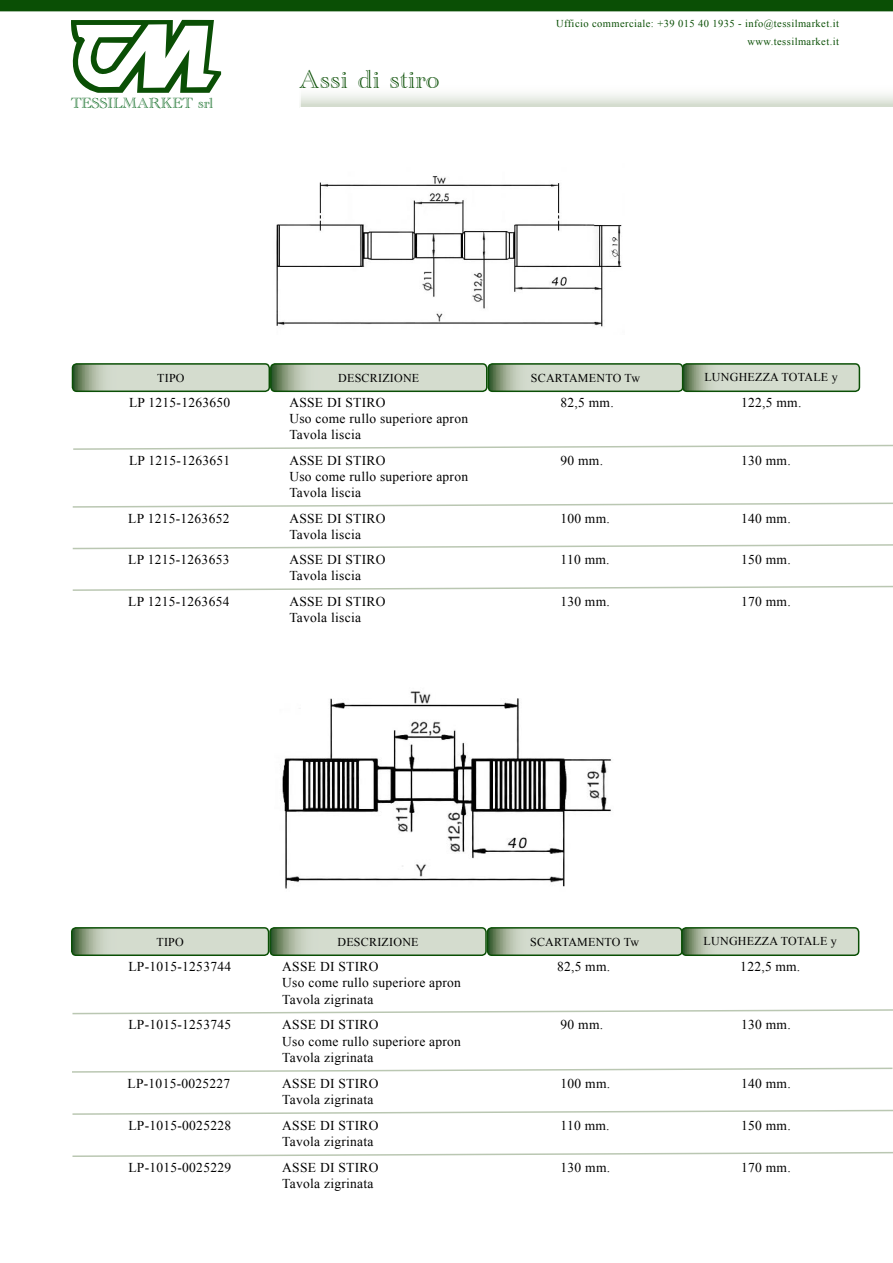
<style>
.page{position:relative;width:893px;height:1263px;background:#fff}
.page>*{position:absolute;margin:0;border:0;box-sizing:border-box;transform-origin:0 0}
.t1{font:27px "Academy Engraved Let Plain";letter-spacing:.02em;color:#0a4f05}
.t2{font:15.15px "Academy Engraved Let Plain";color:#006317}
.t3{font:13.5px/16.2px "Times New Roman";letter-spacing:.02em;color:#000}
.t4{font:12px "Times New Roman";letter-spacing:.02em;color:#000}
.t5{font:10.5px/17.9px "Times New Roman";letter-spacing:.04em;color:#0a4f05;text-align:right}
</style>
<div class="page">
<svg style="left:300px;top:94px;width:593px;height:13px"></svg>
<div style="left:0;top:0;width:893px;height:11px;background:#0a4f05"></div>
<svg style="left:71px;top:20px;width:150px;height:73px"></svg>
<img style="left:276px;top:176px;width:346px;height:151px">
<img style="left:282px;top:691px;width:329px;height:198px">
<svg style="left:72px;top:1009px;width:821px;height:6px"></svg>
<svg style="left:72px;top:1109px;width:821px;height:6px"></svg>
<svg style="left:72px;top:1152px;width:821px;height:5px"></svg>
<svg style="left:72px;top:1067px;width:821px;height:6px"></svg>
<div style="left:71px;top:927px;width:198px;height:29px;border:2px solid #0a4f05;border-radius:4px"></div>
<div style="left:269px;top:927px;width:218px;height:29px;border:2px solid #0a4f05;border-radius:4px"></div>
<div style="left:487px;top:927px;width:196px;height:29px;border:2px solid #0a4f05;border-radius:4px"></div>
<svg style="left:72px;top:928px;width:787px;height:27px;background:#c1cdba"></svg>
<div style="left:681px;top:927px;width:178px;height:29px;border:2px solid #0a4f05;border-radius:4px"></div>
<svg style="left:73px;top:444px;width:820px;height:6px"></svg>
<svg style="left:72px;top:502px;width:821px;height:6px"></svg>
<svg style="left:72px;top:544px;width:821px;height:6px"></svg>
<svg style="left:72px;top:585px;width:821px;height:6px"></svg>
<div style="left:72px;top:363px;width:198px;height:29px;border:2px solid #0a4f05;border-radius:4px"></div>
<div style="left:270px;top:363px;width:217px;height:29px;border:2px solid #0a4f05;border-radius:4px"></div>
<div style="left:487px;top:363px;width:196px;height:29px;border:2px solid #0a4f05;border-radius:4px"></div>
<svg style="left:72px;top:364px;width:785px;height:27px;background:#c1cdba"></svg>
<div style="left:682px;top:363px;width:178px;height:29px;border:2px solid #0a4f05;border-radius:4px"></div>
<p class="t2" style="left:71px;top:95px;width:144px">TESSILMARKET srl</p>
<h1 class="t1" style="left:299px;top:65px;width:142px">Assi di stiro</h1>
<p class="t5" style="left:556px;top:15px;width:284px">Ufficio commerciale: +39 015 40 1935 - info@tessilmarket.it www.tessilmarket.it</p>
<p class="t4" style="left:157px;top:370px;width:29px">TIPO</p>
<p class="t4" style="left:338px;top:370px;width:83px">DESCRIZIONE</p>
<p class="t4" style="left:531px;top:370px;width:111px">SCARTAMENTO Tw</p>
<p class="t4" style="left:704px;top:369px;width:135px">LUNGHEZZA TOTALE y</p>
<p class="t3" style="left:129px;top:394px;width:103px">LP 1215-1263650</p>
<p class="t3" style="left:289px;top:394px;width:180px">ASSE DI STIRO<br>Uso come rullo superiore apron<br>Tavola liscia</p>
<p class="t3" style="left:560px;top:394px;width:55px">82,5 mm.</p>
<p class="t3" style="left:741px;top:394px;width:62px">122,5 mm.</p>
<p class="t3" style="left:129px;top:452px;width:103px">LP 1215-1263651</p>
<p class="t3" style="left:289px;top:452px;width:98px">ASSE DI STIRO</p>
<p class="t3" style="left:560px;top:452px;width:44px">90 mm.</p>
<p class="t3" style="left:741px;top:452px;width:51px">130 mm.</p>
<p class="t3" style="left:289px;top:468px;width:180px">Uso come rullo superiore apron<br>Tavola liscia</p>
<p class="t3" style="left:128px;top:510px;width:103px">LP 1215-1263652</p>
<p class="t3" style="left:289px;top:510px;width:98px">ASSE DI STIRO</p>
<p class="t3" style="left:560px;top:510px;width:51px">100 mm.</p>
<p class="t3" style="left:741px;top:510px;width:51px">140 mm.</p>
<p class="t3" style="left:289px;top:526px;width:73px">Tavola liscia</p>
<p class="t3" style="left:128px;top:551px;width:103px">LP 1215-1263653</p>
<p class="t3" style="left:289px;top:551px;width:98px">ASSE DI STIRO</p>
<p class="t3" style="left:560px;top:551px;width:51px">110 mm.</p>
<p class="t3" style="left:741px;top:551px;width:51px">150 mm.</p>
<p class="t3" style="left:289px;top:567px;width:73px">Tavola liscia</p>
<p class="t3" style="left:128px;top:593px;width:103px">LP 1215-1263654</p>
<p class="t3" style="left:289px;top:593px;width:98px">ASSE DI STIRO</p>
<p class="t3" style="left:560px;top:593px;width:51px">130 mm.</p>
<p class="t3" style="left:741px;top:593px;width:51px">170 mm.</p>
<p class="t3" style="left:289px;top:609px;width:73px">Tavola liscia</p>
<p class="t4" style="left:156px;top:934px;width:29px">TIPO</p>
<p class="t4" style="left:337px;top:934px;width:83px">DESCRIZIONE</p>
<p class="t4" style="left:530px;top:934px;width:111px">SCARTAMENTO Tw</p>
<p class="t4" style="left:704px;top:933px;width:135px">LUNGHEZZA TOTALE y</p>
<p class="t3" style="left:128px;top:958px;width:104px">LP-1015-1253744</p>
<p class="t3" style="left:282px;top:958px;width:98px">ASSE DI STIRO</p>
<p class="t3" style="left:557px;top:958px;width:54px">82,5 mm.</p>
<p class="t3" style="left:740px;top:958px;width:62px">122,5 mm.</p>
<p class="t3" style="left:282px;top:974px;width:180px">Uso come rullo superiore apron<br>Tavola zigrinata</p>
<p class="t3" style="left:128px;top:1016px;width:104px">LP-1015-1253745</p>
<p class="t3" style="left:282px;top:1016px;width:98px">ASSE DI STIRO</p>
<p class="t3" style="left:560px;top:1016px;width:44px">90 mm.</p>
<p class="t3" style="left:741px;top:1016px;width:51px">130 mm.</p>
<p class="t3" style="left:282px;top:1033px;width:180px">Uso come rullo superiore apron<br>Tavola zigrinata</p>
<p class="t3" style="left:282px;top:1075px;width:98px">ASSE DI STIRO<br>Tavola zigrinata</p>
<p class="t3" style="left:128px;top:1075px;width:104px">LP-1015-0025227</p>
<p class="t3" style="left:560px;top:1075px;width:51px">100 mm.</p>
<p class="t3" style="left:741px;top:1075px;width:51px">140 mm.</p>
<p class="t3" style="left:128px;top:1117px;width:104px">LP-1015-0025228</p>
<p class="t3" style="left:282px;top:1117px;width:98px">ASSE DI STIRO</p>
<p class="t3" style="left:560px;top:1117px;width:51px">110 mm.</p>
<p class="t3" style="left:741px;top:1117px;width:51px">150 mm.</p>
<p class="t3" style="left:282px;top:1133px;width:93px">Tavola zigrinata</p>
<p class="t3" style="left:128px;top:1159px;width:104px">LP-1015-0025229</p>
<p class="t3" style="left:282px;top:1159px;width:98px">ASSE DI STIRO</p>
<p class="t3" style="left:560px;top:1159px;width:51px">130 mm.</p>
<p class="t3" style="left:741px;top:1159px;width:51px">170 mm.</p>
<p class="t3" style="left:282px;top:1175px;width:93px">Tavola zigrinata</p>
</div>
